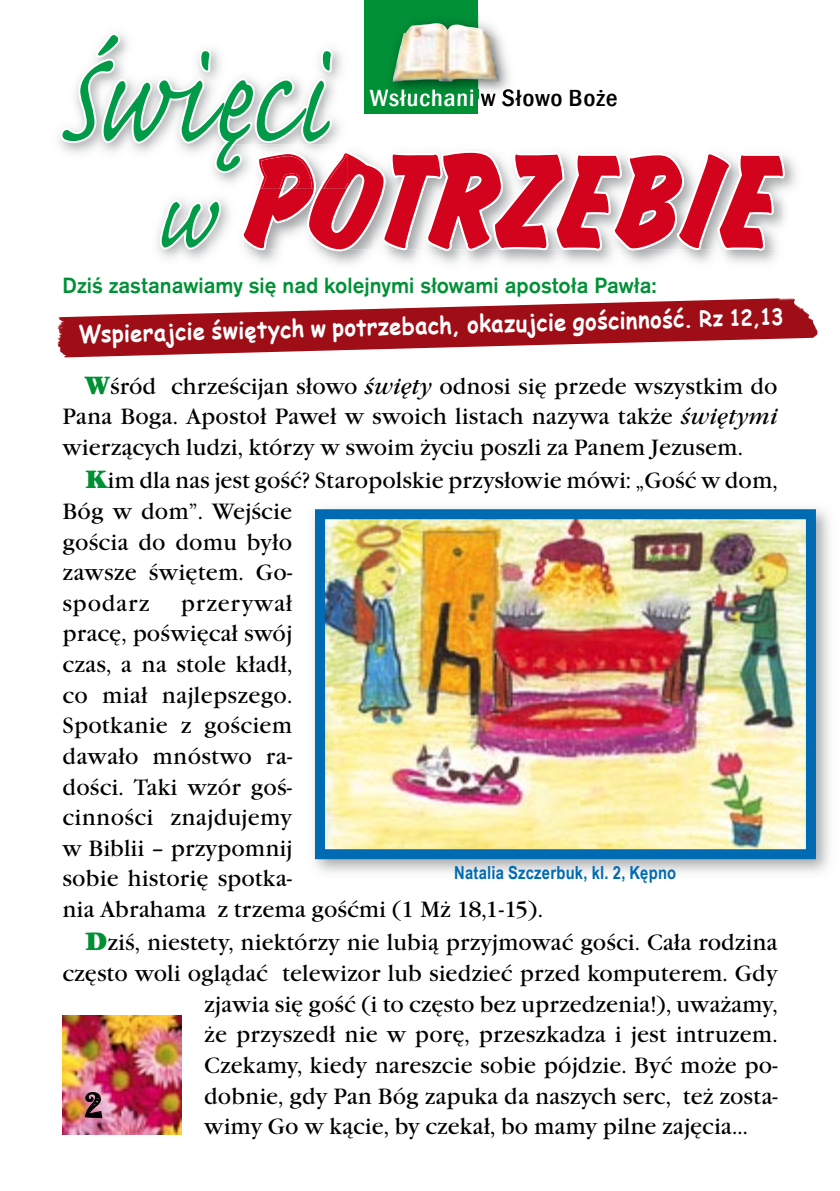
<style>
.page{position:relative;width:840px;height:1191px;background:#fff}
.page>*{position:absolute;margin:0;border:0;box-sizing:border-box;transform-origin:0 0}
.t1{font:167.6px "Caflisch Script Pro";letter-spacing:.03em;color:#009a48;scale:.8 1}
.t2{font:italic 138px "Churchward Bru DEE";letter-spacing:.025em;color:#d3021d;scale:.85 1}
.t3{font:30px "Jokerman";color:#000}
.t4{font:700 24px "Comic Sans MS";color:#fff;scale:.91 1}
.t5{font:500 condensed 24px "Franklin Gothic";letter-spacing:.02em;color:#000;scale:1.1 1}
.t6{font:23px/30.6px "Garamond Itc TEE";color:#000}
.t7{font:500 23px "Accius TEE";color:#009036;scale:.96 1}
.t8{font:700 22px "Comic Sans MS";color:#fff;scale:.91 1}
.t9{font:700 18px "Arial Narrow";letter-spacing:.015em;color:#006ab2}
.s1{color:#fff}
.s2{font-family:"Caflisch Script Pro";font-style:normal;font-size:125.4px;color:#009a48}
.s3{font-family:"Garamond Itc TEE Ultr";font-size:26px;color:#009036}
.s4{font-style:italic}
</style>
<div class="page">
<img style="left:62px;top:1015px;width:119px;height:119px">
<svg style="left:84px;top:1091px;width:19px;height:27px"></svg>
<div style="left:364px;top:0;width:114px;height:113px;background:#009036"></div>
<img style="left:385px;top:11px;width:124px;height:88px">
<img style="left:382px;top:90px;width:91px;height:9px">
<img style="left:478px;top:89px;width:38px;height:10px">
<svg style="left:475px;top:89px;width:3px;height:10px"></svg>
<img style="left:392px;top:23px;width:107px;height:59px">
<img style="left:57px;top:298px;width:761px;height:60px">
<svg style="left:242px;top:151px;width:542px;height:100px"></svg>
<img style="left:236px;top:144px;width:99px;height:44px">
<img style="left:334px;top:151px;width:13px;height:2px">
<img style="left:244px;top:175px;width:13px;height:13px">
<img style="left:257px;top:153px;width:90px;height:35px">
<svg style="left:58px;top:31px;width:276px;height:144px"></svg>
<svg style="left:158px;top:198px;width:65px;height:54px"></svg>
<img style="left:314px;top:508px;width:515px;height:365px">
<img style="left:315px;top:509px;width:500px;height:350px">
<h1 class="t1" style="left:58px;top:12px;width:336px">Święci</h1>
<p class="t5" style="left:369px;top:82px;width:226px"><span class="s1">Wsłuchani</span> w Słowo Boże</p>
<h2 class="t2" style="left:154px;top:121px;width:735px"><span class="s2">w</span> POTRZEBIE</h2>
<p class="t7" style="left:62px;top:273px;width:620px">Dziś zastanawiamy się nad kolejnymi słowami apostoła Pawła:</p>
<p class="t4" style="left:78px;top:319px;width:676px;rotate:-2deg">Wspierajcie świętych w potrzebach, okazujcie gościnność.</p>
<p class="t8" style="left:698px;top:302px;width:94px;rotate:-1deg">Rz 12,13</p>
<p class="t6" style="left:62px;top:371px;width:716px;text-align:justify;text-indent:23px"><span class="s3">W</span>śród chrześcijan słowo <span class="s4">święty</span> odnosi się przede wszystkim do Pana Boga. Apostoł Paweł w swoich listach nazywa także <span class="s4">świętymi </span>wierzących ludzi, którzy w swoim życiu poszli za Panem Jezusem.</p>
<p class="t6" style="left:62px;top:466px;width:716px;text-indent:23px"><span class="s3">K</span>im dla nas jest gość? Staropolskie przysłowie mówi: „Gość w dom,<br>Bóg w dom”. Wejście<br>gościa do domu było<br>zawsze świętem. Go-<br>spodarz</p>
<p class="t6" style="left:62px;top:588px;width:481px;text-indent:118px">przerywał<br>pracę, poświęcał swój<br>czas, a na stole kładł,<br>co miał najlepszego.<br>Spotkanie z gościem<br>dawało mnóstwo ra-<br>dości. Taki wzór goś-<br>cinności znajdujemy<br>w Biblii – przypomnij<br>sobie historię spotka-<br>nia Abrahama z trzema gośćmi (1 Mż 18,1-15).</p>
<p class="t6" style="left:85px;top:927px;width:693px"><span class="s3">D</span>ziś, niestety, niektórzy nie lubią przyjmować gości. Cała rodzina</p>
<p class="t6" style="left:62px;top:958px;width:716px">często woli oglądać telewizor lub siedzieć przed komputerem. Gdy</p>
<p class="t6" style="left:204px;top:989px;width:574px">zjawia się gość (i to często bez uprzedzenia!), uważamy,</p>
<p class="t6" style="left:204px;top:1019px;width:574px">że przyszedł nie w porę, przeszkadza i jest intruzem.</p>
<p class="t6" style="left:204px;top:1050px;width:574px">Czekamy, kiedy nareszcie sobie pójdzie. Być może po-</p>
<p class="t6" style="left:204px;top:1080px;width:574px">dobnie, gdy Pan Bóg zapuka da naszych serc, też zosta-</p>
<p class="t6" style="left:204px;top:1111px;width:544px">wimy Go w kącie, by czekał, bo mamy pilne zajęcia…</p>
<p class="t9" style="left:454px;top:859px;width:223px">Natalia Szczerbuk, kl. 2, Kępno</p>
<h3 class="t3" style="left:85px;top:1084px;width:18px">2</h3>
</div>
